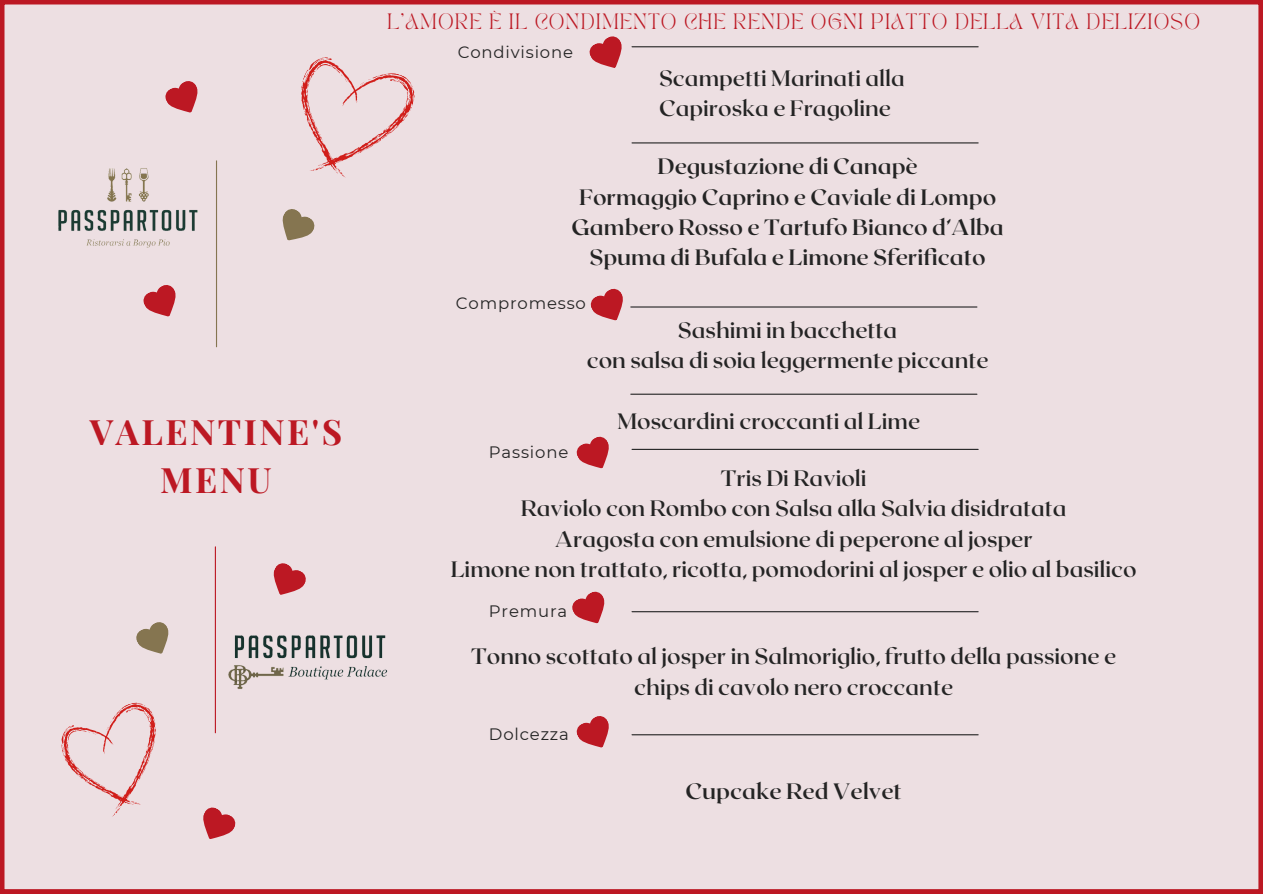
<style>
.page{position:relative;width:1263px;height:894px;background:#fff}
.page>*{position:absolute;margin:0;border:0;box-sizing:border-box;transform-origin:0 0}
.t1{font:700 35.1px/48.3px "Playfair Display";letter-spacing:.07em;color:#bc1823;text-align:center}
.t2{font:600 22.2px/30.3px "Roxborough CF";color:#242424;text-align:center}
.t3{font:700 22.2px/30.3px "Roxborough CF";color:#242424;text-align:center}
.t4{font:16.5px "Montserrat";letter-spacing:.05em;color:#242424}
.t5{font:15.6px "TAN PEARL Regular";letter-spacing:.07em;color:#bc1823}
</style>
<div class="page">
<div style="left:0;top:0;width:1263px;height:893px;background:#eddfe2"></div>
<hr style="left:216px;top:161px;width:1px;height:186px;background:#857550">
<hr style="left:215px;top:546px;width:1px;height:186px;background:#bc1823">
<svg style="left:281px;top:208px;width:35px;height:32px"></svg>
<svg style="left:135px;top:620px;width:35px;height:33px"></svg>
<hr style="left:632px;top:142px;width:346px;height:1px;background:#242424">
<hr style="left:631px;top:306px;width:346px;height:1px;background:#242424">
<svg style="left:164px;top:80px;width:35px;height:33px"></svg>
<svg style="left:142px;top:283px;width:35px;height:34px"></svg>
<svg style="left:272px;top:561px;width:35px;height:34px"></svg>
<svg style="left:202px;top:806px;width:35px;height:33px"></svg>
<svg style="left:62px;top:702px;width:94px;height:114px;background:#eaccce"></svg>
<svg style="left:301px;top:57px;width:114px;height:120px;background:#eacbce"></svg>
<img style="left:206px;top:612px;width:228px;height:99px">
<img style="left:0;top:143px;width:254px;height:139px">
<hr style="left:631px;top:393px;width:346px;height:1px;background:#242424">
<hr style="left:632px;top:448px;width:346px;height:2px;background:#242424">
<hr style="left:632px;top:611px;width:346px;height:1px;background:#242424">
<hr style="left:632px;top:46px;width:346px;height:1px;background:#242424">
<hr style="left:632px;top:734px;width:346px;height:1px;background:#242424">
<svg style="left:575px;top:714px;width:35px;height:33px"></svg>
<svg style="left:571px;top:590px;width:35px;height:33px"></svg>
<svg style="left:575px;top:435px;width:35px;height:33px"></svg>
<svg style="left:589px;top:287px;width:35px;height:33px"></svg>
<svg style="left:588px;top:35px;width:35px;height:33px"></svg>
<p class="t5" style="left:387px;top:13px;width:814px">L'AMORE È IL CONDIMENTO CHE RENDE OGNI PIATTO DELLA VITA DELIZIOSO</p>
<p class="t4" style="left:458px;top:42px;width:117px">Condivisione</p>
<p class="t2" style="left:659px;top:62px;width:247px;text-align:left">Scampetti Marinati alla<br>Capiroska e Fragoline</p>
<p class="t3" style="left:571px;top:150px;width:434px">Degustazione di Canapè<br>Formaggio Caprino e Caviale di Lompo Gambero Rosso e Tartufo Bianco d’Alba Spuma di Bufala e Limone Sferificato</p>
<p class="t4" style="left:456px;top:293px;width:131px">Compromesso</p>
<p class="t2" style="left:587px;top:314px;width:403px">Sashimi in bacchetta<br>con salsa di soia leggermente piccante</p>
<h1 class="t1" style="left:90px;top:406px;width:254px">VALENTINE'S<br>MENU</h1>
<p class="t2" style="left:617px;top:405px;width:304px">Moscardini croccanti al Lime</p>
<p class="t4" style="left:489px;top:441px;width:81px">Passione</p>
<p class="t2" style="left:451px;top:461px;width:687px">Tris Di Ravioli<br>Raviolo con Rombo con Salsa alla Salvia disidratata<br>Aragosta con emulsione di peperone al josper<br>Limone non trattato, ricotta, pomodorini al josper e olio al basilico</p>
<p class="t4" style="left:489px;top:600px;width:80px">Premura</p>
<p class="t2" style="left:471px;top:640px;width:646px">Tonno scottato al josper in Salmoriglio, frutto della passione e chips di cavolo nero croccante</p>
<p class="t4" style="left:489px;top:724px;width:81px">Dolcezza</p>
<p class="t3" style="left:685px;top:775px;width:218px">Cupcake Red Velvet</p>
</div>
